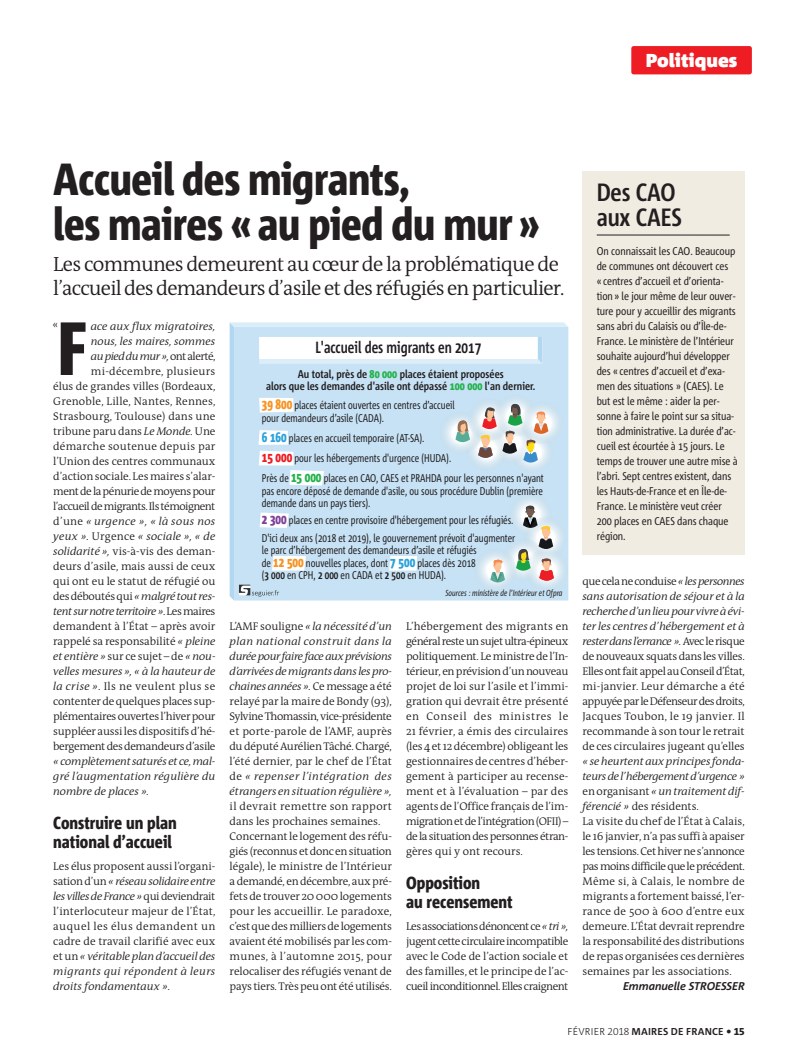
<style>
.page{position:relative;width:798px;height:1063px;background:#fff}
.page>*{position:absolute;margin:0;border:0;box-sizing:border-box;transform-origin:0 0}
.t1{font:800 75.38px "Corpid C1 Cd";color:#231f20}
.t2{font:800 45px/45px "Corpid C1 Cd";letter-spacing:-.01em;color:#231f20}
.t3{font:700 25px/25px "Corpid C1 Cd";letter-spacing:-.01em;color:#231f20}
.t4{font:300 20.62px/24.4px "The Antiqua B4";letter-spacing:-.04em;color:#231f20}
.t5{font:900 18.75px "Corpid C1";color:#fff}
.t6{font:800 17.5px/18.8px "Corpid C1 Cd";color:#231f20}
.t7{font:700 16.25px "Corpid C1 Cd";color:#201d1e;scale:.9 1}
.t8{font:300 11.25px/15px "The Antiqua B4";letter-spacing:-.005em;color:#231f20;text-align:justify}
.t9{font:italic 300 11.25px/15px "The Antiqua B4 i";letter-spacing:-.005em;color:#231f20;text-align:justify}
.t10{font:11.25px/15px "Corpid C1 Cd";letter-spacing:-.005em;color:#231f20}
.t11{font:11.25px/12.5px "Corpid C1 Cd";color:#201d1e;scale:.9 1}
.t12{font:700 11.25px/11.2px "Corpid C1 Cd";color:#201d1e;text-align:center}
.t13{font:italic 300 11.25px/15px "The Antiqua B4 i";letter-spacing:-.04em;color:#231f20}
.t14{font:italic 300 11.25px/15px "The Antiqua B4 i";letter-spacing:.03em;color:#231f20}
.t15{font:300 11.25px "The Antiqua B4";letter-spacing:-.04em;color:#231f20}
.t16{font:italic 700 11.25px "Corpid C1";letter-spacing:-.01em;color:#231f20}
.t17{font:700 10px "Corpid C1";letter-spacing:.02em;color:#231f20}
.t18{font:italic 8.75px "Corpid C1 Cd";color:#201d1e;scale:.9 1}
.s1{font-family:"The Antiqua B4";font-style:normal}
.s2{font-family:"The Antiqua B4 i";font-style:italic}
.s3{font-weight:800;color:#23b24b}
.s4{font-weight:800;font-size:13.75px;color:#f79320}
.s5{font-weight:800;font-size:13.75px;color:#2aa2db}
.s6{font-weight:800;font-size:13.75px;color:#ee1d23}
.s7{font-weight:800;font-size:13.75px;color:#23b24b}
.s8{font-weight:800;font-size:13.75px;color:#7e4098}
.s9{font-weight:700}
.s10{font-weight:300}
.s11{font-weight:800}
</style>
<div class="page">
<div style="left:631px;top:46px;width:120px;height:28px;background:#ee1d23;border-radius:2px"></div>
<svg style="left:229px;top:322px;width:339px;height:279px;background:#cde3f1"></svg>
<div style="left:582px;top:171px;width:162px;height:384px;background:#f1ece2"></div>
<hr style="left:596px;top:235px;width:133px;height:1px;background:#231f20">
<h3 class="t5" style="left:645px;top:53px;width:93px">Politiques</h3>
<h2 class="t2" style="left:53px;top:160px;width:488px">Accueil des migrants,<br>les maires «au pied du mur»</h2>
<h3 class="t4" style="left:53px;top:254px;width:512px">Les communes demeurent au cœur de la problématique de l’accueil des demandeurs d’asile et des réfugiés en particulier.</h3>
<p class="t10" style="left:596px;top:244px;width:142px">On connaissait les CAO. Beaucoup de communes ont découvert ces «centres d’accueil et d’orienta&shy;tion» le jour même de leur ouver&shy;ture pour y accueillir des migrants sans abri du Calaisis ou d’Île-de-<br>France. Le ministère de l’Intérieur souhaite aujourd’hui développer des «centres d’accueil et d’exa&shy;men des situations » (CAES). Le but est le même : aider la per&shy;sonne à faire le point sur sa situa&shy;tion administrative. La durée d’ac&shy;cueil est écourtée à 15 jours. Le temps de trouver une autre mise à l’abri. Sept centres existent, dans les Hauts-de-France et en Île-de-<br>France. Le ministère veut créer<br>200 places en CAES dans chaque région.</p>
<h3 class="t3" style="left:596px;top:182px;width:87px">Des CAO aux CAES</h3>
<h1 class="t1" style="left:57px;top:318px;width:32px">F</h1>
<p class="t9" style="left:91px;top:320px;width:126px">ace aux flux migratoires, nous, les maires, sommes aupieddumur»,<span class="s1">ontalerté,</span></p>
<p class="t8" style="left:53px;top:318px;width:7px">«</p>
<h3 class="t7" style="left:315px;top:341px;width:186px">L'accueil des migrants en 2017</h3>
<p class="t8" style="left:53px;top:365px;width:164px;text-indent:38px">mi-décembre, plusieurs élus de grandes villes (Bordeaux, Grenoble, Lille, Nantes, Rennes, Strasbourg, Toulouse) dans une tribune paru dans <span class="s2">Le Monde.</span> Une démarche soutenue depuis par l’Union des centres communaux d’actionsociale. Lesmaires s’alar&shy;mentdelapénuriedemoyenspour l’accueildemigrants.Ilstémoignent</p>
<p class="t14" style="left:53px;top:515px;width:164px"><span class="s1">d’une</span> « urgence », « là sous nos yeux ». <span class="s1">Urgence</span> « sociale », « de</p>
<p class="t8" style="left:53px;top:545px;width:164px"><span class="s2">solidarité »,</span> vis-à-vis des deman&shy;deurs d’asile, mais aussi de ceux qui ont eu le statut de réfugié ou</p>
<p class="t13" style="left:53px;top:590px;width:164px"><span class="s1">desdéboutésqui</span>«malgré toutres&shy;tent surnotreterritoire»<span class="s1">.Lesmaires</span></p>
<p class="t8" style="left:53px;top:620px;width:164px">demandent à l’État – après avoir rappelé sa responsabilité <span class="s2">« pleine</span></p>
<p class="t9" style="left:53px;top:650px;width:164px">et entière » <span class="s1">sur ce sujet – de</span> « nou&shy;velles mesures », « à la hauteur de</p>
<p class="t8" style="left:53px;top:680px;width:164px"><span class="s2">la crise »</span>. Ils ne veulent plus se contenterdequelquesplaces sup&shy;plémentairesouvertes l’hiverpour suppléer aussilesdispositifsd’hé&shy;bergementdesdemandeursd’asile</p>
<p class="t9" style="left:53px;top:755px;width:164px">«complètement saturés et ce,mal&shy;gré l’augmentation régulière du nombre de places ».</p>
<h3 class="t6" style="left:53px;top:815px;width:125px">Construire un plan national d’accueil</h3>
<p class="t8" style="left:53px;top:860px;width:164px">Les élus proposent aussi l’organi-</p>
<p class="t9" style="left:53px;top:875px;width:164px"><span class="s1">sationd’un</span>« réseausolidaire entre lesvillesdeFrance»<span class="s1">quideviendrait</span></p>
<p class="t8" style="left:53px;top:905px;width:164px">l’interlocuteur majeur de l’État, auquel les élus demandent un cadre de travail clarifié avec eux</p>
<p class="t9" style="left:53px;top:950px;width:164px"><span class="s1">etun</span>« véritablepland’accueil des migrants qui répondent à leurs droits fondamentaux ».</p>
<p class="t12" style="left:266px;top:370px;width:271px">Au total, près de <span class="s3">80 000</span> places étaient proposées<br>alors que les demandes d'asile ont dépassé <span class="s3">100 000</span> l'an dernier.</p>
<p class="t11" style="left:262px;top:400px;width:216px"><span class="s4">39 800</span> places étaient ouvertes en centres d’accueil pour demandeurs d’asile (CADA).</p>
<p class="t11" style="left:262px;top:429px;width:315px;line-height:20px"><span class="s5">6 160</span> places en accueil temporaire (AT-SA).<br><span class="s6">15 000</span> pour les hébergements d'urgence (HUDA).<br>Près de <span class="s7">15 000</span> places en CAO, CAES et PRAHDA pour les personnes n'ayant</p>
<p class="t11" style="left:262px;top:485px;width:314px">pas encore déposé de demande d'asile, ou sous procédure Dublin (première demande dans un pays tiers).</p>
<p class="t11" style="left:262px;top:512px;width:283px;line-height:18.1px"><span class="s8">2 300</span> places en centre provisoire d'hébergement pour les réfugiés.<br>D'ici deux ans (2018 et 2019), le gouvernement prévoit d'augmenter</p>
<p class="t11" style="left:262px;top:545px;width:240px;text-align:justify">le parc d’hébergement des demandeurs d’asile et réfugiés de <span class="s4">12 500</span> nouvelles places, dont <span class="s5">7 500</span> places dès 2018 (<span class="s9">3 000</span> en CPH, <span class="s9">2 000</span> en CADA et <span class="s9">2 500</span> en HUDA).</p>
<p class="t15" style="left:582px;top:577px;width:164px">quecelaneconduise<span class="s2">« lespersonnes</span></p>
<p class="t9" style="left:582px;top:590px;width:164px">sans autorisation de séjour et à la recherched’unlieupourvivreàévi&shy;ter les centres d’hébergement et à resterdans l’errance ».<span class="s1">Aveclerisque</span></p>
<p class="t8" style="left:582px;top:650px;width:164px">denouveauxsquatsdans lesvilles.<br>EllesontfaitappelauConseild’État, mi-janvier. Leur démarche a été appuyéeparleDéfenseurdesdroits, Jacques Toubon, le 19 janvier. Il recommande à son tour le retrait de ces circulaires jugeant qu’elles</p>
<p class="t9" style="left:582px;top:755px;width:164px">« seheurtentauxprincipes fonda&shy;teursdel’hébergementd’urgence » <span class="s1">enorganisant</span> «untraitementdif-</p>
<p class="t8" style="left:582px;top:800px;width:164px;text-align:left"><span class="s2">férencié »</span> des résidents.<br>La visite du chef de l’État à Calais, le 16janvier,n’apas suffi à apaiser les tensions.Cethivernes’annonce pasmoinsdifficilequeleprécédent.<br>Même si, à Calais, le nombre de migrants a fortement baissé, l’er&shy;rance de 500 à 600 d’entre eux demeure. L’Étatdevraitreprendre la responsabilitédesdistributions de repas organisées ces dernières semaines par les associations.</p>
<p class="t16" style="left:622px;top:982px;width:123px">Emmanuelle STROESSER</p>
<p class="t18" style="left:445px;top:589px;width:131px">Sources : ministère de l’Intérieur et Ofpra</p>
<p class="t8" style="left:406px;top:620px;width:164px">L’hébergement des migrants en généralresteunsujetultra-épineux politiquement. Leministrede l’In&shy;térieur, enprévisiond’unnouveau projet de loi sur l’asile et l’immi&shy;gration qui devrait être présenté en Conseil des ministres le 21 février, a émis des circulaires (les4et12décembre)obligeantles gestionnaires de centres d’héber&shy;gement à participer au recense&shy;ment et à l’évaluation – par des agentsde l’Office françaisde l’im&shy;migrationetdel’intégration(OFII)– delasituationdespersonnesétran&shy;gères qui y ont recours.</p>
<h3 class="t6" style="left:406px;top:875px;width:108px">Opposition<br>au recensement</h3>
<p class="t8" style="left:406px;top:920px;width:164px">Lesassociationsdénoncentce<span class="s2">« tri », </span>jugentcettecirculaireincompatible avec le Code de l’action sociale et des familles, et le principe de l’ac&shy;cueilinconditionnel.Ellescraignent</p>
<p class="t9" style="left:229px;top:620px;width:164px"><span class="s1">L’AMF souligne</span> « la nécessité d’un plan national construit dans la duréepourfairefaceauxprévisions d’arrivéesdemigrantsdans lespro&shy;chainesannées ».<span class="s1">Cemessage a été</span></p>
<p class="t8" style="left:229px;top:695px;width:164px">relayé par la maire de Bondy (93), SylvineThomassin,vice-présidente et porte-parole de l’AMF, auprès dudéputéAurélienTâché.Chargé, l’été dernier, par le chef de l’État</p>
<p class="t9" style="left:229px;top:770px;width:164px"><span class="s1">de</span> « repenser l’intégration des étrangers ensituationrégulière »,</p>
<p class="t8" style="left:229px;top:800px;width:164px;text-align:left">il devrait remettre son rapport dans les prochaines semaines.<br>Concernantle logementdes réfu&shy;giés (reconnusetdoncensituation légale), le ministre de l’Intérieur ademandé, endécembre, auxpré&shy;fetsde trouver 20000logements pour les accueillir. Le paradoxe, c’estquedesmilliersde logements avaient étémobilisésparles com&shy;munes, à l’automne 2015, pour relocaliser des réfugiés venant de pays tiers.Trèspeuont étéutilisés.</p>
<p class="t17" style="left:567px;top:1028px;width:179px"><span class="s10">FÉVRIER 2018</span> MAIRES DE FRANCE • <span class="s11">15</span></p>
</div>
